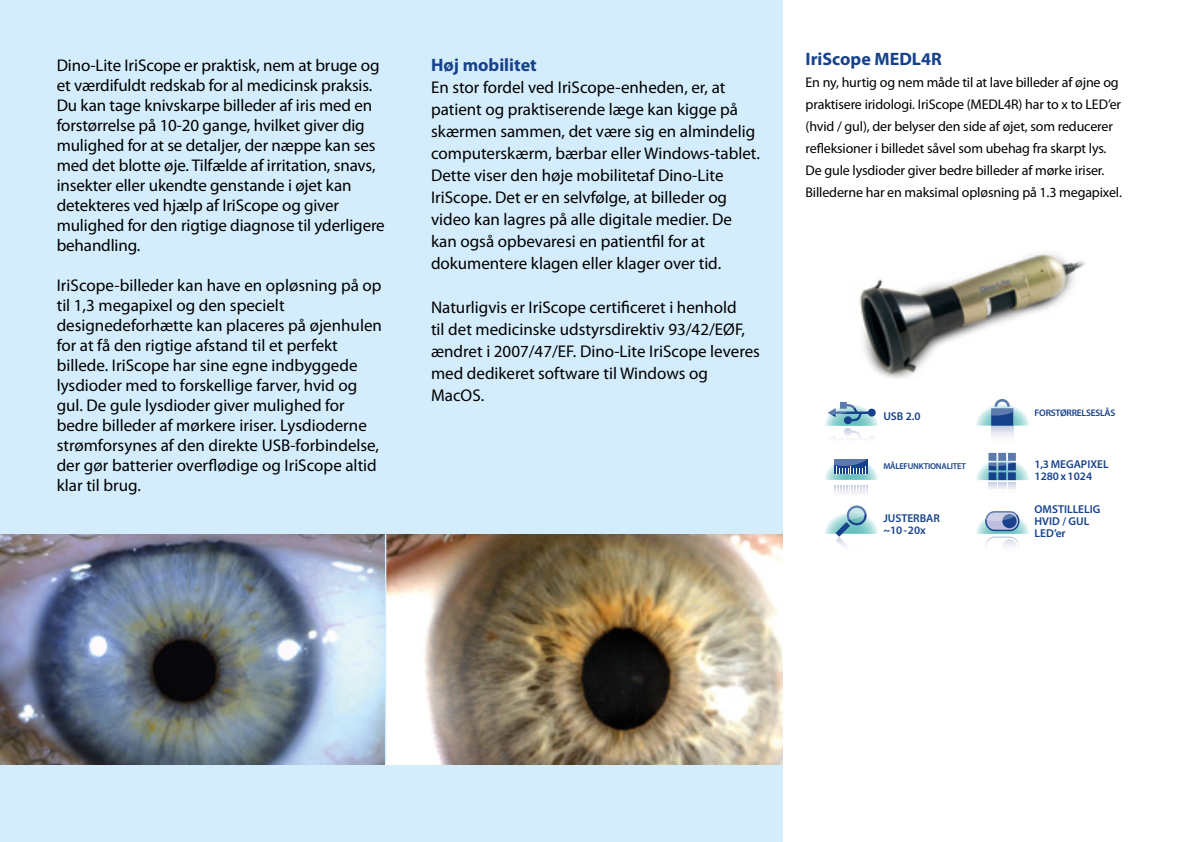
<style>
.page{position:relative;width:1191px;height:842px;background:#fff}
.page>*{position:absolute;margin:0;border:0;box-sizing:border-box;transform-origin:0 0}
.t1{font:700 18px "Myriad Pro";color:#17428b}
.t2{font:17px/20px "Myriad Pro";color:#000}
.t3{font:14px/22px "Myriad Pro";letter-spacing:-.01em;color:#000}
.t4{font:600 11.4px/12.2px "Myriad Pro";color:#17428b}
.t5{font:600 9.6px "Myriad Pro";letter-spacing:-.025em;color:#17428b}
.t6{font:600 8.6px "Myriad Pro";letter-spacing:-.025em;color:#17428b}
</style>
<div class="page">
<div style="left:0;top:0;width:782px;height:842px;background:#d4edfc"></div>
<img style="left:859px;top:253px;width:227px;height:126px">
<svg style="left:976px;top:453px;width:53px;height:37px"></svg>
<svg style="left:991px;top:426px;width:22px;height:11px"></svg>
<svg style="left:976px;top:399px;width:53px;height:27px"></svg>
<svg style="left:976px;top:511px;width:53px;height:35px"></svg>
<svg style="left:834px;top:486px;width:33px;height:7px"></svg>
<svg style="left:836px;top:486px;width:29px;height:7px"></svg>
<svg style="left:825px;top:459px;width:53px;height:21px"></svg>
<svg style="left:825px;top:506px;width:53px;height:40px"></svg>
<svg style="left:825px;top:402px;width:53px;height:36px"></svg>
<img style="left:0;top:534px;width:782px;height:230px">
<hr style="left:385px;top:534px;width:1px;height:230px;background:#d4edfc">
<p class="t2" style="left:57px;top:56px;width:329px">Dino-Lite IriScope er praktisk, nem at bruge og et værdifuldt redskab for al medicinsk praksis.<br>Du kan tage knivskarpe billeder af iris med en forstørrelse på 10-20 gange, hvilket giver dig mulighed for at se detaljer, der næppe kan ses med det blotte øje. Tilfælde af irritation, snavs, insekter eller ukendte genstande i øjet kan detekteres ved hjælp af IriScope og giver mulighed for den rigtige diagnose til yderligere behandling.</p>
<p class="t2" style="left:57px;top:276px;width:327px">IriScope-billeder kan have en opløsning på op til 1,3 megapixel og den specielt designedeforhætte kan placeres på øjenhulen for at få den rigtige afstand til et perfekt billede. IriScope har sine egne indbyggede lysdioder med to forskellige farver, hvid og gul. De gule lysdioder giver mulighed for bedre billeder af mørkere iriser. Lysdioderne strømforsynes af den direkte USB-forbindelse, der gør batterier overflødige og IriScope altid klar til brug.</p>
<p class="t1" style="left:431px;top:55px;width:107px">Høj mobilitet</p>
<p class="t2" style="left:431px;top:77px;width:330px;line-height:22px">En stor fordel ved IriScope-enheden, er, at patient og praktiserende læge kan kigge på skærmen sammen, det være sig en almindelig computerskærm, bærbar eller Windows-tablet.<br>Dette viser den høje mobilitetaf Dino-Lite IriScope. Det er en selvfølge, at billeder og video kan lagres på alle digitale medier. De kan også opbevaresi en patientfil for at dokumentere klagen eller klager over tid.</p>
<p class="t2" style="left:431px;top:297px;width:330px;line-height:22px">Naturligvis er IriScope certificeret i henhold<br>til det medicinske udstyrsdirektiv 93/42/EØF, ændret i 2007/47/EF. Dino-Lite IriScope leveres med dedikeret software til Windows og MacOS.</p>
<p class="t1" style="left:805px;top:49px;width:138px">IriScope MEDL4R</p>
<p class="t3" style="left:805px;top:72px;width:318px">En ny, hurtig og nem måde til at lave billeder af øjne og praktisere iridologi. IriScope (MEDL4R) har to x to LED’er (hvid / gul), der belyser den side af øjet, som reducerer refleksioner i billedet såvel som ubehag fra skarpt lys.<br>De gule lysdioder giver bedre billeder af mørke iriser.<br>Billederne har en maksimal opløsning på 1.3 megapixel.</p>
<p class="t4" style="left:883px;top:409px;width:39px">USB 2.0</p>
<p class="t6" style="left:883px;top:461px;width:84px">MÅLEFUNKTIONALITET</p>
<p class="t4" style="left:883px;top:511px;width:58px">JUSTERBAR ~10-20x</p>
<p class="t5" style="left:1034px;top:407px;width:82px">FORSTØRRELSESLÅS</p>
<p class="t4" style="left:1034px;top:457px;width:76px">1,3 MEGAPIXEL<br>1280x1024</p>
<p class="t4" style="left:1034px;top:503px;width:67px">OMSTILLELIG<br>HVID / GUL<br>LED’er</p>
</div>
